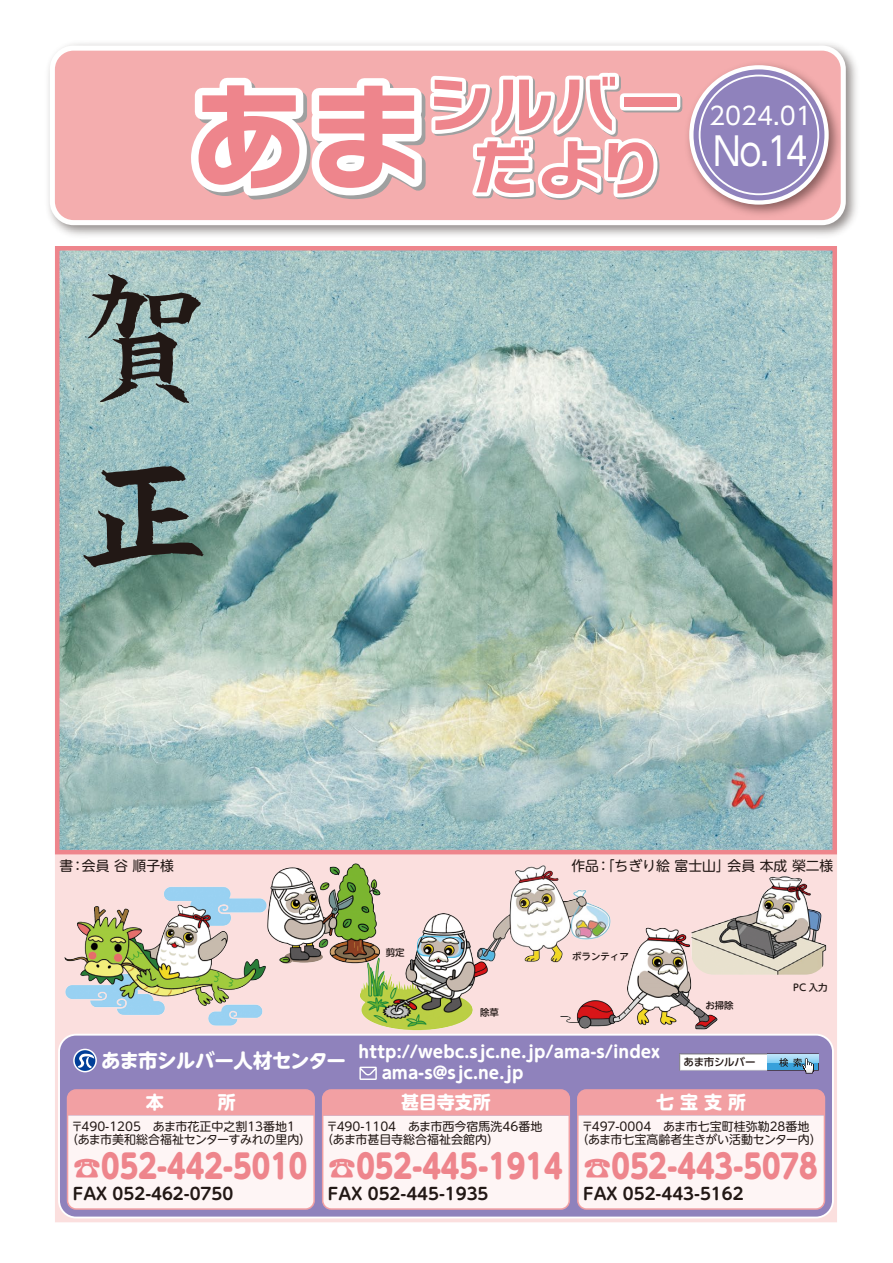
<style>
.page{position:relative;width:893px;height:1263px;background:#fff}
.page>*{position:absolute;margin:0;border:0;box-sizing:border-box;transform-origin:0 0}
.t1{font:39px "UD Shin Go NT Pro";color:#fff;scale:.85 1}
.t2{font:800 33px "UD Shin M Go Pr 6";color:#ee858c;scale:.85 1}
.t3{font:800 28.5px "UD Shin M Go Pr 6";color:#ee858c}
.t4{font:24.3px "UD Shin Go NT Pro";color:#fff}
.t5{font:700 19.5px "UD Shin M Go Pr 6";letter-spacing:-.035em;color:#fff}
.t6{font:700 18px "UD Shin M Go Pr 6";color:#fff}
.t7{font:700 16.5px "UD Shin M Go Pr 6";color:#fff}
.t8{font:700 16.5px "UD Shin M Go Pr 6 De";color:#221815}
._14Q横組見出{font:13.8px "UD Shin M Go Pr 6";color:#221815}
.t9{font:12px/13.5px "UD Shin M Go Pr 6";color:#221815}
.t10{font:500 10.5px "UD Shin Go Pr 6";letter-spacing:-.03em;color:#221815}
.t11{font:500 9.45px "UD Shin M Go Pr 6";color:#221815}
</style>
<div class="page">
<img style="left:60px;top:251px;width:772px;height:598px">
<div style="left:57px;top:852px;width:778px;height:368px;background:#fbdfde"></div>
<div style="left:55px;top:850px;width:782px;height:372px;border:4px solid #fbdfde"></div>
<img style="left:48px;top:43px;width:809px;height:193px">
<div style="left:52px;top:48px;width:791px;height:175px;background:#f4adae;border-radius:21px"></div>
<div style="left:50px;top:46px;width:796px;height:179px;border:5px solid #fff;border-radius:21px"></div>
<div style="left:622px;top:95px;width:60px;height:17px;border:8px solid #9fa0a0"></div>
<div style="left:620px;top:93px;width:60px;height:18px;border:8px solid #fff"></div>
<div style="left:624px;top:97px;width:52px;height:10px;background:#ee858c"></div>
<svg style="left:191px;top:72px;width:472px;height:128px"></svg>
<img style="left:681px;top:56px;width:165px;height:166px">
<svg style="left:691px;top:67px;width:136px;height:135px;fill:#8f82bc"></svg>
<div style="left:689px;top:65px;width:140px;height:140px;border:4px solid #fff;border-radius:50%"></div>
<div style="left:700px;top:76px;width:118px;height:118px;background:#8f82bc;border-radius:50%"></div>
<div style="left:699px;top:75px;width:120px;height:120px;border:2px solid #fff;border-radius:50%"></div>
<div style="left:55px;top:246px;width:782px;height:608px;border:4px solid #ee858c"></div>
<img style="left:267px;top:863px;width:114px;height:101px">
<img style="left:560px;top:927px;width:158px;height:103px">
<img style="left:349px;top:901px;width:133px;height:130px">
<img style="left:65px;top:887px;width:202px;height:139px">
<img style="left:472px;top:865px;width:149px;height:110px">
<img style="left:691px;top:876px;width:136px;height:99px">
<div style="left:59px;top:1035px;width:774px;height:182px;background:#8f82bc;border-radius:17px"></div>
<div style="left:58px;top:1034px;width:776px;height:184px;border:2px solid #fff;border-radius:17px"></div>
<svg style="left:70px;top:1092px;width:242px;height:115px"></svg>
<div style="left:67px;top:1089px;width:248px;height:121px;border:2px solid #f2a0a3;border-radius:9px"></div>
<div style="left:322px;top:1089px;width:248px;height:121px;border:2px solid #f2a0a3;border-radius:9px"></div>
<svg style="left:580px;top:1092px;width:242px;height:115px"></svg>
<div style="left:577px;top:1089px;width:248px;height:121px;border:2px solid #f2a0a3;border-radius:9px"></div>
<svg style="left:323px;top:1090px;width:246px;height:119px"></svg>
<div style="left:73px;top:1049px;width:24px;height:23px;border:3px solid #fff;border-radius:50%"></div>
<svg style="left:75px;top:1050px;width:20px;height:21px"></svg>
<svg style="left:78px;top:1054px;width:16px;height:14px"></svg>
<svg style="left:679px;top:1053px;width:140px;height:20px"></svg>
<svg style="left:359px;top:1067px;width:18px;height:13px"></svg>
<svg style="left:83px;top:466px;width:121px;height:101px"></svg>
<svg style="left:88px;top:274px;width:113px;height:129px"></svg>
<p class="t4" style="left:709px;top:96px;width:104px">2024.01</p>
<p class="t1" style="left:713px;top:119px;width:113px">No.14</p>
<p class="_14Q横組見出" style="left:82px;top:854px;width:94px">会員谷順子様</p>
<p class="_14Q横組見出" style="left:60px;top:854px;width:15px">書</p>
<p class="_14Q横組見出" style="left:71px;top:854px;width:15px">：</p>
<p class="_14Q横組見出" style="left:596px;top:854px;width:135px">「：ちぎり絵富士山」</p>
<p class="_14Q横組見出" style="left:727px;top:854px;width:107px">会員本成榮二様</p>
<p class="_14Q横組見出" style="left:571px;top:854px;width:29px">作品</p>
<p class="t11" style="left:386px;top:944px;width:20px">剪定</p>
<p class="t11" style="left:572px;top:948px;width:58px">ボランティア</p>
<p class="t5" style="left:101px;top:1044px;width:246px">あま市シルバー人材センター</p>
<p class="t11" style="left:480px;top:1005px;width:20px">除草</p>
<p class="t7" style="left:358px;top:1037px;width:303px">http://webc.sjc.ne.jp/ama /s- index</p>
<p class="t7" style="left:382px;top:1058px;width:143px">ama @s - sjc.ne.jp</p>
<p class="t11" style="left:705px;top:998px;width:30px">お掃除</p>
<p class="t10" style="left:683px;top:1053px;width:74px">あま市シルバー</p>
<p class="t11" style="left:793px;top:979px;width:36px">PC 入力</p>
<p class="t9" style="left:66px;top:1119px;width:246px;text-indent:5px">〒490-1205　あま市花正中之割13番地1<br>（あま市美和総合福祉センターすみれの里内(</p>
<p class="t6" style="left:401px;top:1086px;width:91px">甚目寺支所</p>
<p class="t9" style="left:322px;top:1119px;width:222px;text-indent:5px">〒490-1104　あま市西今宿馬洗46番地（あま市甚目寺総合福祉会館内(</p>
<p class="t6" style="left:656px;top:1086px;width:91px">七宝支所</p>
<p class="t9" style="left:577px;top:1119px;width:246px;text-align:center">〒497-0004　あま市七宝町桂弥勒28番地<br>（あま市七宝高齢者生きがい活動センター内(</p>
<p class="t2" style="left:101px;top:1138px;width:244px">052-442-5010</p>
<p class="t3" style="left:73px;top:1143px;width:30px">☎</p>
<p class="t2" style="left:356px;top:1138px;width:244px">052-445-1914</p>
<p class="t3" style="left:328px;top:1143px;width:30px">☎</p>
<p class="t2" style="left:612px;top:1138px;width:244px">052-443-5078</p>
<p class="t3" style="left:583px;top:1143px;width:30px">☎</p>
<p class="t8" style="left:73px;top:1180px;width:162px">FAX 052-462-0750</p>
<p class="t8" style="left:328px;top:1180px;width:162px">FAX 052-445-1935</p>
<p class="t8" style="left:583px;top:1180px;width:162px">FAX 052-443-5162</p>
</div>
